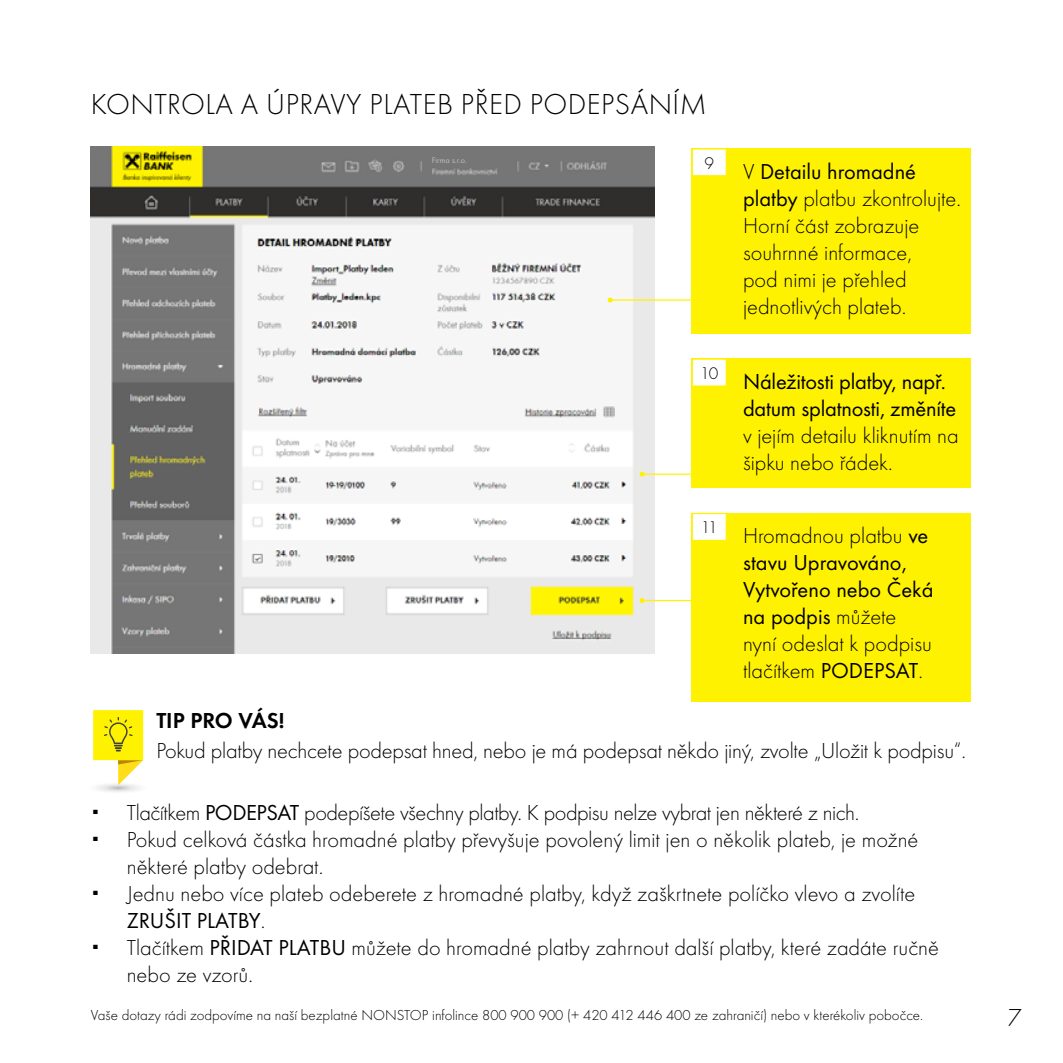
<style>
.page{position:relative;width:1063px;height:1063px;background:#fff}
.page>*{position:absolute;margin:0;border:0;box-sizing:border-box;transform-origin:0 0}
.t1{font:30px "Futura TOT Ligh";letter-spacing:.015em;color:#000}
.t2{font:22.5px/27px "Futura TOT Ligh";color:#000}
.t3{font:22.5px/27px "Futura TOT";letter-spacing:-.005em;color:#000}
.t4{font:600 22.5px "Futura TOT";color:#000}
.t5{font:300 22.5px "Futura CE";color:#000}
.t6{font:17.5px "Futura TOT Ligh";color:#000}
.t7{font:15px "Futura TOT Ligh";color:#000}
.t8{font:8.5px "Futura TOT";color:#bcbec0}
.s1{font-family:"Futura TOT Ligh"}
.s2{font-family:"Futura TOT"}
</style>
<div class="page">
<img style="left:91px;top:147px;width:563px;height:506px">
<div style="left:692px;top:148px;width:279px;height:186px;background:#fff200"></div>
<div style="left:692px;top:149px;width:34px;height:27px;background:#fff"></div>
<div style="left:692px;top:148px;width:35px;height:28px;border:1px solid #fff200"></div>
<div style="left:692px;top:358px;width:279px;height:130px;background:#fff200"></div>
<div style="left:692px;top:359px;width:34px;height:27px;background:#fff"></div>
<div style="left:692px;top:358px;width:35px;height:29px;border:1px solid #fff200"></div>
<div style="left:692px;top:513px;width:279px;height:189px;background:#fff200"></div>
<div style="left:692px;top:513px;width:34px;height:27px;background:#fff"></div>
<div style="left:692px;top:513px;width:35px;height:28px;border:1px solid #fff200"></div>
<hr style="left:610px;top:299px;width:83px;height:2px;background:#fff200">
<svg style="left:608px;top:298px;width:5px;height:5px"></svg>
<hr style="left:642px;top:474px;width:51px;height:1px;background:#fff200">
<svg style="left:640px;top:472px;width:5px;height:5px"></svg>
<hr style="left:642px;top:600px;width:51px;height:1px;background:#fff200">
<svg style="left:640px;top:598px;width:5px;height:5px"></svg>
<svg style="left:93px;top:710px;width:51px;height:82px"></svg>
<img style="left:429px;top:153px;width:62px;height:13px">
<h1 class="t1" style="left:91px;top:87px;width:617px">KONTROLA A ÚPRAVY PLATEB PŘED PODEPSÁNÍM</h1>
<p class="t8" style="left:432px;top:155px;width:37px">Firma s.r.o.</p>
<p class="t6" style="left:704px;top:153px;width:11px">9</p>
<p class="t3" style="left:743px;top:158px;width:175px"><span class="s1">V</span> Detailu hromadné</p>
<p class="t2" style="left:743px;top:185px;width:219px"><span class="s2">platby</span> platbu zkontrolujte.<br>Horní část zobrazuje souhrnné informace,<br>pod nimi je přehled jednotlivých plateb.</p>
<p class="t6" style="left:700px;top:363px;width:20px">10</p>
<p class="t3" style="left:743px;top:368px;width:215px">Náležitosti platby, např. datum splatnosti, změníte</p>
<p class="t2" style="left:743px;top:422px;width:217px">v jejím detailu kliknutím na šipku nebo řádek.</p>
<p class="t6" style="left:701px;top:518px;width:18px">11</p>
<p class="t2" style="left:743px;top:523px;width:187px">Hromadnou platbu <span class="s2">ve</span></p>
<p class="t3" style="left:743px;top:549px;width:192px">stavu Upravováno,<br>Vytvořeno nebo Čeká na podpis <span class="s1">můžete</span></p>
<p class="t2" style="left:743px;top:631px;width:190px">nyní odeslat k podpisu tlačítkem <span class="s2">PODEPSAT</span>.</p>
<p class="t4" style="left:156px;top:707px;width:130px">TIP PRO VÁS!</p>
<p class="t2" style="left:156px;top:738px;width:811px">Pokud platby nechcete podepsat hned, nebo je má podepsat někdo jiný, zvolte „Uložit k podpisu“.</p>
<p class="t2" style="left:127px;top:799px;width:793px">Tlačítkem <span class="s2">PODEPSAT</span> podepíšete všechny platby. K podpisu nelze vybrat jen některé z nich.<br>Pokud celková částka hromadné platby převyšuje povolený limit jen o několik plateb, je možné některé platby odebrat.<br>Jednu nebo více plateb odeberete z hromadné platby, když zaškrtnete políčko vlevo a zvolíte</p>
<p class="t3" style="left:127px;top:907px;width:140px">ZRUŠIT PLATBY<span class="s1">.</span></p>
<p class="t2" style="left:127px;top:934px;width:814px">Tlačítkem <span class="s2">PŘIDAT PLATBU</span> můžete do hromadné platby zahrnout další platby, které zadáte ručně nebo ze vzorů.</p>
<p class="t7" style="left:91px;top:1007px;width:834px">Vaše dotazy rádi zodpovíme na naší bezplatné NONSTOP infolince 800 900 900 (+ 420 412 446 400 ze zahraničí) nebo v kterékoliv pobočce.</p>
<p class="t5" style="left:1008px;top:1005px;width:15px">7</p>
</div>
